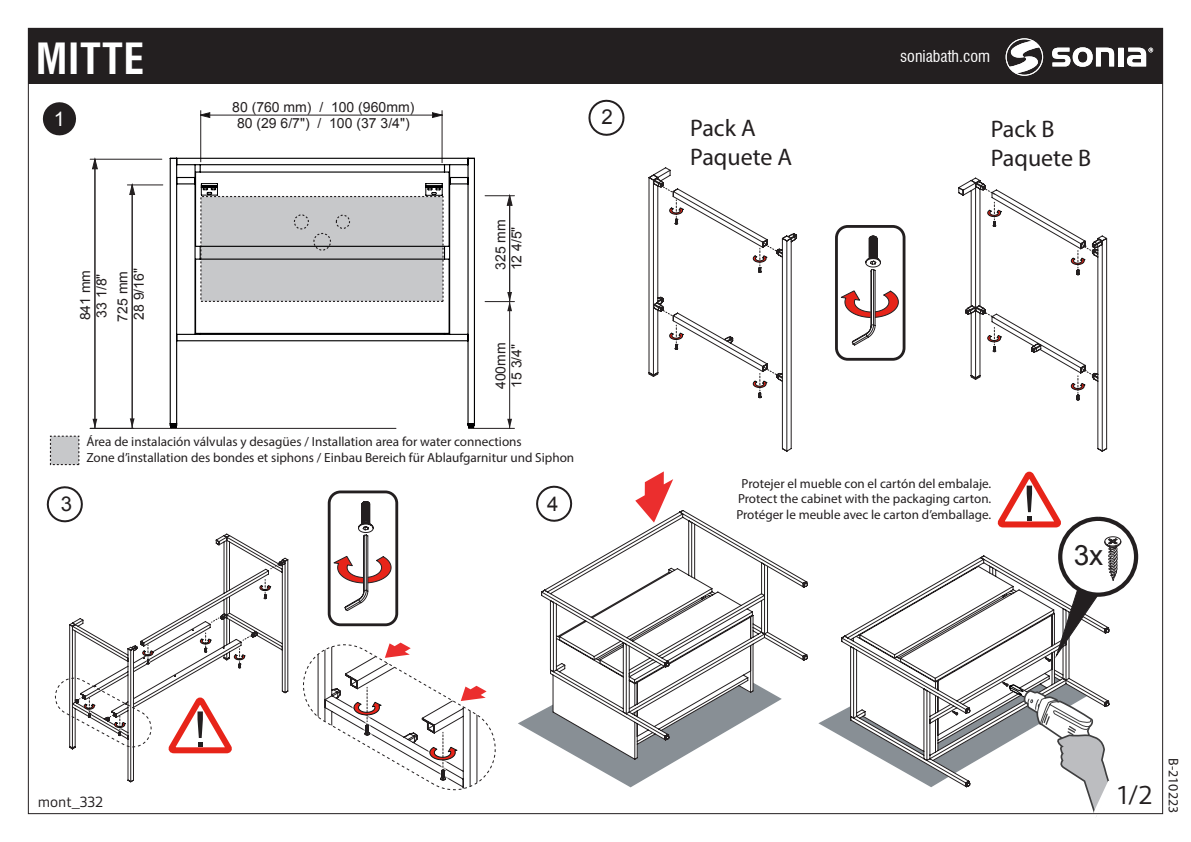
<style>
.page{position:relative;width:1191px;height:842px;background:#fff}
.page>*{position:absolute;margin:0;border:0;box-sizing:border-box;transform-origin:0 0}
.t1{font:700 condensed 42px "Swiss 721 BT";letter-spacing:.02em;color:#fff}
.t2{font:28px "Gesta";color:#231f20}
.t3{font:28px "Arial";color:#231f20}
.t4{font:24px/28.8px "Myriad Pro";color:#231f20}
.t5{font:20.6px "Arial";color:#231f20}
.t6{font:20.4px "Arial";color:#231f20}
.t7{font:20px "Arial";color:#fff}
.t8{font:condensed 16px "Swiss 721 BT";color:#fff}
.t9{font:16px "Gesta";color:#231f20}
.t10{font:14px/16.2px "Arial";color:#231f20}
.t11{font:14px "Myriad Pro";color:#231f20}
.t12{font:13.2px/15.8px "Myriad Pro";color:#231f20;text-align:center}
</style>
<div class="page">
<svg style="left:588px;top:99px;width:37px;height:37px"></svg>
<div style="left:835px;top:225px;width:70px;height:136px;border:3px solid #231f20;border-radius:11px"></div>
<svg style="left:840px;top:235px;width:59px;height:111px"></svg>
<svg style="left:648px;top:167px;width:149px;height:285px"></svg>
<svg style="left:669px;top:325px;width:16px;height:25px"></svg>
<svg style="left:669px;top:200px;width:16px;height:25px"></svg>
<svg style="left:662px;top:186px;width:10px;height:7px"></svg>
<svg style="left:662px;top:310px;width:10px;height:6px"></svg>
<svg style="left:752px;top:245px;width:25px;height:28px"></svg>
<svg style="left:752px;top:369px;width:25px;height:29px"></svg>
<svg style="left:958px;top:177px;width:149px;height:275px"></svg>
<svg style="left:985px;top:189px;width:10px;height:6px"></svg>
<svg style="left:985px;top:312px;width:10px;height:6px"></svg>
<svg style="left:1070px;top:370px;width:24px;height:31px"></svg>
<svg style="left:987px;top:327px;width:16px;height:25px"></svg>
<svg style="left:987px;top:202px;width:16px;height:25px"></svg>
<svg style="left:1070px;top:246px;width:24px;height:29px"></svg>
<svg style="left:536px;top:485px;width:37px;height:30px"></svg>
<svg style="left:518px;top:711px;width:159px;height:76px"></svg>
<svg style="left:540px;top:509px;width:268px;height:251px"></svg>
<svg style="left:635px;top:471px;width:38px;height:52px"></svg>
<svg style="left:841px;top:555px;width:229px;height:123px"></svg>
<svg style="left:1060px;top:519px;width:76px;height:76px"></svg>
<svg style="left:993px;top:471px;width:128px;height:191px"></svg>
<div style="left:1058px;top:517px;width:80px;height:80px;border:4px solid #231f20;border-radius:50%"></div>
<svg style="left:818px;top:678px;width:296px;height:139px"></svg>
<svg style="left:46px;top:486px;width:37px;height:37px"></svg>
<svg style="left:69px;top:533px;width:220px;height:250px"></svg>
<svg style="left:259px;top:579px;width:14px;height:20px"></svg>
<svg style="left:142px;top:645px;width:13px;height:20px"></svg>
<svg style="left:233px;top:649px;width:14px;height:20px"></svg>
<svg style="left:199px;top:633px;width:14px;height:20px"></svg>
<svg style="left:271px;top:564px;width:8px;height:5px"></svg>
<svg style="left:243px;top:636px;width:8px;height:5px"></svg>
<svg style="left:211px;top:618px;width:8px;height:5px"></svg>
<div style="left:328px;top:490px;width:70px;height:136px;border:3px solid #231f20;border-radius:11px"></div>
<svg style="left:333px;top:501px;width:58px;height:110px"></svg>
<svg style="left:164px;top:693px;width:73px;height:64px"></svg>
<svg style="left:54px;top:676px;width:100px;height:73px"></svg>
<svg style="left:303px;top:642px;width:193px;height:149px"></svg>
<div style="left:28px;top:28px;width:1134px;height:56px;background:#231f20"></div>
<svg style="left:1005px;top:38px;width:148px;height:38px"></svg>
<svg style="left:201px;top:112px;width:241px;height:6px"></svg>
<hr style="left:442px;top:110px;width:1px;height:53px;background:#231f20">
<hr style="left:201px;top:115px;width:241px;height:1px;background:#231f20">
<hr style="left:200px;top:110px;width:1px;height:52px;background:#231f20">
<svg style="left:485px;top:195px;width:29px;height:11px"></svg>
<hr style="left:509px;top:196px;width:1px;height:106px;background:#231f20">
<hr style="left:509px;top:302px;width:1px;height:126px;background:#231f20">
<svg style="left:485px;top:292px;width:29px;height:19px"></svg>
<svg style="left:507px;top:419px;width:5px;height:9px"></svg>
<hr style="left:468px;top:428px;width:46px;height:1px;background:#231f20">
<hr style="left:127px;top:185px;width:36px;height:1px;background:#231f20">
<svg style="left:129px;top:184px;width:6px;height:11px"></svg>
<hr style="left:132px;top:185px;width:1px;height:243px;background:#231f20">
<svg style="left:130px;top:418px;width:5px;height:10px"></svg>
<hr style="left:90px;top:428px;width:306px;height:1px;background:#231f20">
<hr style="left:90px;top:159px;width:72px;height:1px;background:#231f20">
<svg style="left:92px;top:159px;width:6px;height:10px"></svg>
<hr style="left:95px;top:159px;width:1px;height:269px;background:#231f20">
<svg style="left:92px;top:419px;width:5px;height:9px"></svg>
<svg style="left:169px;top:157px;width:307px;height:272px"></svg>
<svg style="left:42px;top:102px;width:34px;height:34px"></svg>
<div style="left:50px;top:436px;width:29px;height:29px;background:#c7c8ca;border:1px dashed #231f20"></div>
<h1 class="t1" style="left:36px;top:34px;width:110px">MITTE</h1>
<p class="t8" style="left:900px;top:46px;width:91px">soniabath.com</p>
<h3 class="t7" style="left:54px;top:106px;width:13px">1</h3>
<p class="t10" style="left:232px;top:99px;width:184px;text-align:center">80 (760 mm) / 100 (960mm)<br>80 (29 6/7") / 100 (37 3/4")</p>
<h3 class="t5" style="left:601px;top:103px;width:13px">2</h3>
<p class="t10" style="left:77px;top:320px;width:52px;rotate:-90deg">841 mm<br>33 1/8"</p>
<p class="t10" style="left:115px;top:322px;width:55px;rotate:-90deg">725 mm<br>28 9/16"</p>
<p class="t10" style="left:492px;top:270px;width:53px;rotate:-90deg">325 mm<br>12 4/5"</p>
<p class="t10" style="left:492px;top:389px;width:48px;rotate:-90deg">400mm<br>15 3/4"</p>
<h3 class="t6" style="left:61px;top:491px;width:13px">3</h3>
<p class="t12" style="left:86px;top:434px;width:489px;text-align:left">Área de instalación válvulas y desagües / Installation area for water connections<br>Zone d’installation des bondes et siphons / Einbau Bereich für Ablaufgarnitur und Siphon</p>
<h3 class="t6" style="left:547px;top:490px;width:13px">4</h3>
<h3 class="t4" style="left:690px;top:114px;width:104px">Pack A<br>Paquete A</h3>
<h3 class="t4" style="left:990px;top:114px;width:102px">Pack B<br>Paquete B</h3>
<p class="t12" style="left:736px;top:475px;width:256px">Protejer el mueble con el cartón del embalaje.<br>Protect the cabinet with the packaging carton.<br>Protéger le meuble avec le carton d’emballage.</p>
<h2 class="t3" style="left:1073px;top:537px;width:31px">3x</h2>
<p class="t9" style="left:38px;top:793px;width:67px">mont_332</p>
<h2 class="t2" style="left:1117px;top:779px;width:37px">1/2</h2>
<p class="t11" style="left:1182px;top:758px;width:57px;rotate:90deg">B-210223</p>
</div>
